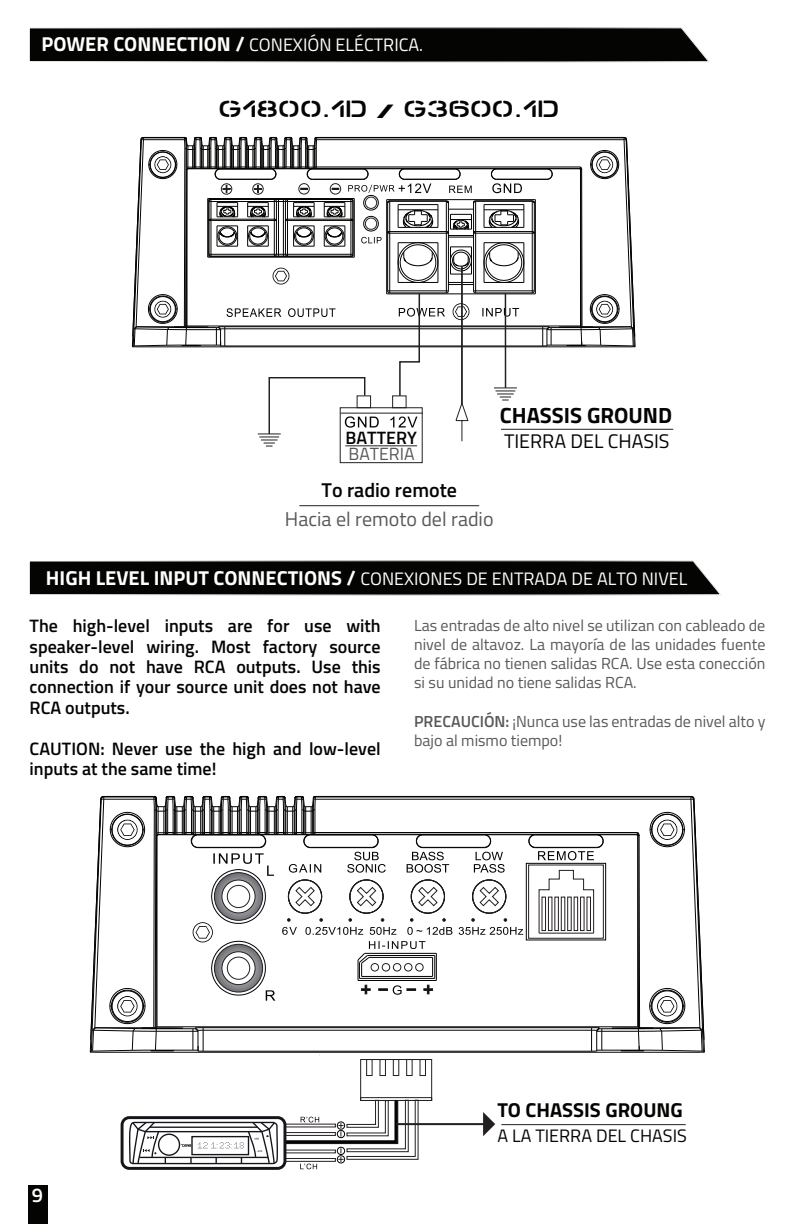
<style>
.page{position:relative;width:792px;height:1224px;background:#fff}
.page>*{position:absolute;margin:0;border:0;box-sizing:border-box;transform-origin:0 0}
.t1{font:28px "Antaris ST CF";color:#040503}
.t2{font:700 22px "Titillium Web";color:#040503}
.t3{font:700 20.2px "Titillium Web";color:#040503}
.t4{font:20px "Titillium Web";color:#57585a}
.t5{font:600 20px "Titillium Web";color:#040503}
.t6{font:600 20px "Titillium Web";color:#fff}
.t7{font:19.6px "Titillium Web";color:#040503}
.t8{font:600 18px/20.4px "Titillium Web";color:#040503;text-align:justify}
.t9{font:18px "Titillium Web";color:#fff}
.t10{font:18px "Titillium Web";color:#040503}
.t11{font:600 17.8px "Titillium Web";color:#040503}
.t12{font:17.6px "Titillium Web";color:#57585a}
.t13{font:16px/19.2px "Titillium Web";color:#57585a;text-align:justify}
.s1{font-weight:700;font-size:20.2px}
.s2{font-family:"Antietam"}
.s3{font-weight:600}
</style>
<div class="page">
<svg style="left:29px;top:561px;width:692px;height:34px;background:#10100f"></svg>
<svg style="left:29px;top:27px;width:680px;height:35px;background:#151614"></svg>
<svg style="left:459px;top:927px;width:64px;height:8px"></svg>
<div style="left:526px;top:863px;width:80px;height:77px;border:1px solid #030303"></div>
<hr style="left:94px;top:1052px;width:606px;height:1px;background:#030303">
<hr style="left:203px;top:1051px;width:389px;height:1px;background:#030303">
<hr style="left:602px;top:1050px;width:37px;height:1px;background:#030303">
<hr style="left:602px;top:1031px;width:36px;height:1px;background:#030303">
<hr style="left:203px;top:1030px;width:389px;height:1px;background:#030303">
<hr style="left:602px;top:1028px;width:36px;height:1px;background:#030303">
<hr style="left:203px;top:1027px;width:389px;height:1px;background:#030303">
<hr style="left:157px;top:1026px;width:481px;height:1px;background:#030303">
<hr style="left:315px;top:834px;width:322px;height:1px;background:#030303">
<hr style="left:315px;top:832px;width:323px;height:1px;background:#030303">
<hr style="left:315px;top:799px;width:376px;height:1px;background:#030303">
<hr style="left:315px;top:797px;width:376px;height:1px;background:#030303">
<hr style="left:315px;top:796px;width:376px;height:1px;background:#030303">
<svg style="left:591px;top:1027px;width:11px;height:25px"></svg>
<hr style="left:423px;top:847px;width:61px;height:1px;background:#030303">
<hr style="left:423px;top:835px;width:61px;height:1px;background:#030303">
<svg style="left:528px;top:834px;width:76px;height:26px"></svg>
<svg style="left:612px;top:796px;width:93px;height:257px"></svg>
<svg style="left:470px;top:834px;width:37px;height:87px"></svg>
<div style="left:528px;top:865px;width:76px;height:74px;border:1px solid #231f20"></div>
<svg style="left:538px;top:870px;width:57px;height:64px"></svg>
<hr style="left:539px;top:933px;width:55px;height:1px;background:#231f20">
<div style="left:542px;top:897px;width:4px;height:34px;border:1px solid #231f20"></div>
<div style="left:567px;top:897px;width:5px;height:34px;border:1px solid #231f20"></div>
<div style="left:548px;top:897px;width:4px;height:34px;border:1px solid #231f20"></div>
<div style="left:574px;top:897px;width:4px;height:34px;border:1px solid #231f20"></div>
<div style="left:554px;top:897px;width:5px;height:34px;border:1px solid #231f20"></div>
<div style="left:580px;top:897px;width:4px;height:34px;border:1px solid #231f20"></div>
<div style="left:561px;top:897px;width:4px;height:34px;border:1px solid #231f20"></div>
<div style="left:587px;top:897px;width:4px;height:34px;border:1px solid #231f20"></div>
<svg style="left:90px;top:796px;width:362px;height:260px"></svg>
<div style="left:360px;top:1059px;width:72px;height:42px;border:1px solid #231f20"></div>
<div style="left:366px;top:1059px;width:6px;height:17px;border:1px solid #231f20"></div>
<div style="left:380px;top:1059px;width:6px;height:17px;border:1px solid #231f20"></div>
<div style="left:393px;top:1059px;width:6px;height:17px;border:1px solid #231f20"></div>
<div style="left:420px;top:1059px;width:6px;height:17px;border:1px solid #231f20"></div>
<div style="left:406px;top:1059px;width:6px;height:17px;border:1px solid #231f20"></div>
<div style="left:360px;top:1097px;width:72px;height:4px;border:1px solid #231f20"></div>
<svg style="left:285px;top:1100px;width:134px;height:69px"></svg>
<div style="left:284px;top:1132px;width:52px;height:4px;border:1px solid #231f20"></div>
<div style="left:284px;top:1158px;width:52px;height:4px;border:1px solid #231f20"></div>
<hr style="left:501px;top:1124px;width:185px;height:1px;background:#231f20">
<hr style="left:476px;top:200px;width:56px;height:1px;background:#040503">
<hr style="left:476px;top:201px;width:56px;height:1px;background:#040503">
<hr style="left:532px;top:201px;width:1px;height:92px;background:#040503">
<hr style="left:534px;top:203px;width:1px;height:88px;background:#040503">
<hr style="left:476px;top:231px;width:56px;height:1px;background:#040503">
<hr style="left:474px;top:233px;width:60px;height:1px;background:#040503">
<hr style="left:474px;top:291px;width:60px;height:1px;background:#040503">
<hr style="left:476px;top:293px;width:56px;height:1px;background:#040503">
<hr style="left:136px;top:346px;width:496px;height:1px;background:#040503">
<hr style="left:551px;top:345px;width:31px;height:1px;background:#040503">
<hr style="left:551px;top:329px;width:30px;height:1px;background:#040503">
<hr style="left:225px;top:328px;width:318px;height:1px;background:#040503">
<hr style="left:551px;top:327px;width:30px;height:1px;background:#040503">
<hr style="left:187px;top:326px;width:393px;height:1px;background:#040503">
<hr style="left:316px;top:168px;width:264px;height:1px;background:#040503">
<hr style="left:316px;top:167px;width:264px;height:1px;background:#040503">
<hr style="left:317px;top:139px;width:307px;height:1px;background:#040503">
<hr style="left:317px;top:138px;width:307px;height:1px;background:#040503">
<hr style="left:316px;top:137px;width:308px;height:1px;background:#040503">
<svg style="left:542px;top:326px;width:10px;height:20px"></svg>
<hr style="left:497px;top:169px;width:50px;height:1px;background:#040503">
<svg style="left:559px;top:137px;width:77px;height:211px"></svg>
<hr style="left:497px;top:179px;width:50px;height:1px;background:#040503">
<svg style="left:546px;top:169px;width:7px;height:11px"></svg>
<hr style="left:387px;top:294px;width:148px;height:1px;background:#040503">
<hr style="left:535px;top:200px;width:1px;height:94px;background:#040503">
<hr style="left:387px;top:199px;width:148px;height:1px;background:#040503">
<div style="left:340px;top:407px;width:83px;height:56px;border:1px solid #231f20"></div>
<svg style="left:132px;top:137px;width:393px;height:310px"></svg>
<hr style="left:461px;top:266px;width:2px;height:137px;background:#231f20">
<hr style="left:299px;top:505px;width:180px;height:1px;background:#231f20">
<hr style="left:345px;top:445px;width:72px;height:1px;background:#231f20">
<hr style="left:501px;top:429px;width:172px;height:1px;background:#231f20">
<div style="left:121px;top:1116px;width:165px;height:54px;border:3px solid #18151a;border-radius:7px"></div>
<svg style="left:129px;top:1121px;width:149px;height:49px"></svg>
<div style="left:28px;top:1185px;width:20px;height:39px;background:#040503"></div>
<hr style="left:396px;top:1123px;width:89px;height:2px;background:#231f20">
<svg style="left:483px;top:1112px;width:12px;height:24px"></svg>
<p class="t9" style="left:41px;top:31px;width:383px"><span class="s1">POWER CONNECTION /</span> CONEXIÓN ELÉCTRICA.</p>
<h1 class="t1" style="left:218px;top:95px;width:342px">G1800.1D <span class="s2">/</span> G3600.1D</h1>
<p class="t11" style="left:346px;top:424px;width:73px">BATTERY</p>
<p class="t12" style="left:348px;top:441px;width:68px">BATERIA</p>
<h2 class="t2" style="left:500px;top:399px;width:174px">CHASSIS GROUND</h2>
<p class="t7" style="left:504px;top:427px;width:167px">TIERRA DEL CHASIS</p>
<p class="t5" style="left:321px;top:475px;width:137px">To radio remote</p>
<p class="t4" style="left:285px;top:504px;width:210px">Hacia el remoto del radio</p>
<p class="t9" style="left:46px;top:565px;width:643px"><span class="s1">HIGH LEVEL INPUT CONNECTIONS /</span> CONEXIONES DE ENTRADA DE ALTO NIVEL</p>
<p class="t8" style="left:30px;top:615px;width:353px">The high-level inputs are for use with speaker-level wiring. Most factory source units do not have RCA outputs. Use this connection if your source unit does not have RCA outputs.</p>
<p class="t8" style="left:30px;top:737px;width:353px">CAUTION: Never use the high and low-level inputs at the same time!</p>
<p class="t13" style="left:414px;top:615px;width:353px">Las entradas de alto nivel se utilizan con cableado de nivel de altavoz. La mayoría de las unidades fuente de fábrica no tienen salidas RCA. Use esta conección si su unidad no tiene salidas RCA.</p>
<p class="t13" style="left:414px;top:711px;width:353px"><span class="s3">PRECAUCIÓN:</span> ¡Nunca use las entradas de nivel alto y bajo al mismo tiempo!</p>
<p class="t6" style="left:32px;top:1180px;width:13px">9</p>
<p class="t3" style="left:497px;top:1094px;width:187px">TO CHASSIS GROUNG</p>
<p class="t10" style="left:497px;top:1122px;width:191px">A LA TIERRA DEL CHASIS</p>
</div>
